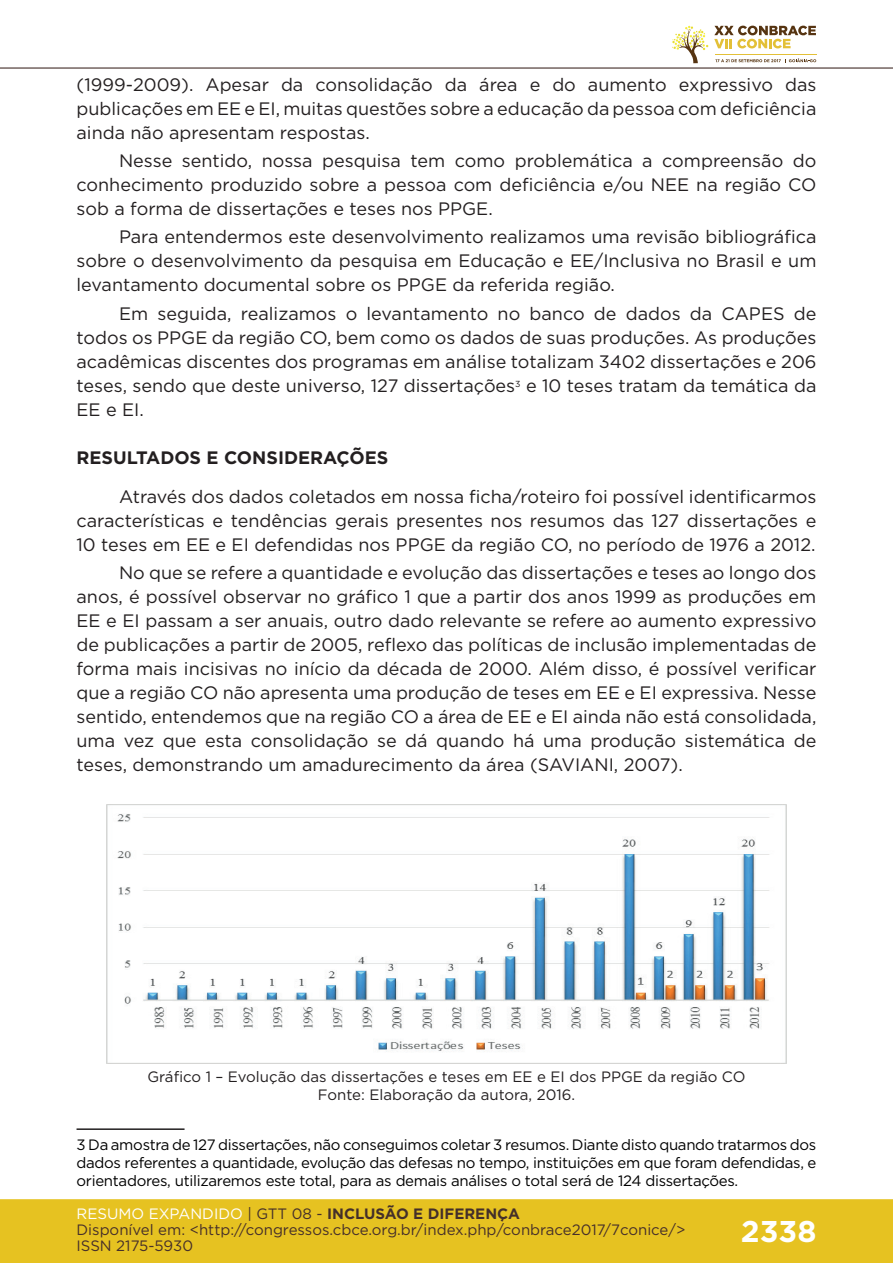
<style>
.page{position:relative;width:893px;height:1263px;background:#fff}
.page>*{position:absolute;margin:0;border:0;box-sizing:border-box;transform-origin:0 0}
.t1{font:700 30px "Gotham";color:#fff}
.t2{font:18px/24px "Gotham";color:#231f20;text-align:justify}
.t3{font:700 18px "Gotham";color:#231f20}
.t4{font:15px/18px "Gotham";letter-spacing:-.02em;color:#000001;text-align:justify}
.t5{font:15px/16px "Gotham";color:#462f2a}
.t6{font:15px/18px "Gotham";color:#231f20;text-align:center}
.s1{color:#fff}
.s2{color:#442f2a}
.s3{font-weight:700;color:#442f2a}
</style>
<div class="page">
<div style="left:0;top:1199px;width:893px;height:64px;background:#e6c221;border:2px solid #e6c221"></div>
<hr style="left:0;top:67px;width:893px;height:2px;background:#442f2a">
<svg style="left:672px;top:26px;width:144px;height:37px"></svg>
<img style="left:106px;top:804px;width:681px;height:260px">
<hr style="left:77px;top:1128px;width:108px;height:2px;background:#231f20">
<p class="t2" style="left:77px;top:72px;width:741px">(1999-2009). Apesar da consolidação da área e do aumento expressivo das publicações em EE e EI, muitas questões sobre a educação da pessoa com deficiência ainda não apresentam respostas.</p>
<p class="t2" style="left:77px;top:148px;width:741px;text-indent:43px">Nesse sentido, nossa pesquisa tem como problemática a compreensão do conhecimento produzido sobre a pessoa com deficiência e/ou NEE na região CO sob a forma de dissertações e teses nos PPGE.</p>
<p class="t2" style="left:77px;top:225px;width:741px;text-indent:43px">Para entendermos este desenvolvimento realizamos uma revisão bibliográfica sobre o desenvolvimento da pesquisa em Educação e EE/Inclusiva no Brasil e um levantamento documental sobre os PPGE da referida região.</p>
<p class="t2" style="left:77px;top:301px;width:741px;text-indent:43px">Em seguida, realizamos o levantamento no banco de dados da CAPES de todos os PPGE da região CO, bem como os dados de suas produções. As produções acadêmicas discentes dos programas em análise totalizam 3402 dissertações e 206 teses, sendo que deste universo, 127 dissertações<sup>3</sup> e 10 teses tratam da temática da EE e EI.</p>
<p class="t3" style="left:77px;top:446px;width:313px">RESULTADOS E CONSIDERAÇÕES</p>
<p class="t2" style="left:77px;top:484px;width:741px;text-indent:43px">Através dos dados coletados em nossa ficha/roteiro foi possível identificarmos características e tendências gerais presentes nos resumos das 127 dissertações e 10 teses em EE e EI defendidas nos PPGE da região CO, no período de 1976 a 2012.</p>
<p class="t2" style="left:77px;top:560px;width:741px;text-indent:43px">No que se refere a quantidade e evolução das dissertações e teses ao longo dos anos, é possível observar no gráfico 1 que a partir dos anos 1999 as produções em EE e EI passam a ser anuais, outro dado relevante se refere ao aumento expressivo de publicações a partir de 2005, reflexo das políticas de inclusão implementadas de forma mais incisivas no início da década de 2000. Além disso, é possível verificar que a região CO não apresenta uma produção de teses em EE e EI expressiva. Nesse sentido, entendemos que na região CO a área de EE e EI ainda não está consolidada, uma vez que esta consolidação se dá quando há uma produção sistemática de teses, demonstrando um amadurecimento da área (SAVIANI, 2007).</p>
<p class="t6" style="left:148px;top:1067px;width:599px">Gráfico 1 – Evolução das dissertações e teses em EE e EI dos PPGE da região CO<br>Fonte: Elaboração da autora, 2016.</p>
<p class="t4" style="left:77px;top:1136px;width:741px">3 Da amostra de 127 dissertações, não conseguimos coletar 3 resumos. Diante disto quando tratarmos dos dados referentes a quantidade, evolução das defesas no tempo, instituições em que foram defendidas, e orientadores, utilizaremos este total, para as demais análises o total será de 124 dissertações.</p>
<p class="t5" style="left:77px;top:1205px;width:610px"><span class="s1">RESUMO EXPANDIDO</span> <span class="s2">| GTT 08 -</span> <span class="s3">INCLUSÃO E DIFERENÇA<br></span>Disponível em: &lt;http://congressos.cbce.org.br/index.php/conbrace2017/7conice/&gt;<br>ISSN 2175-5930</p>
<h1 class="t1" style="left:741px;top:1212px;width:77px">2338</h1>
</div>
